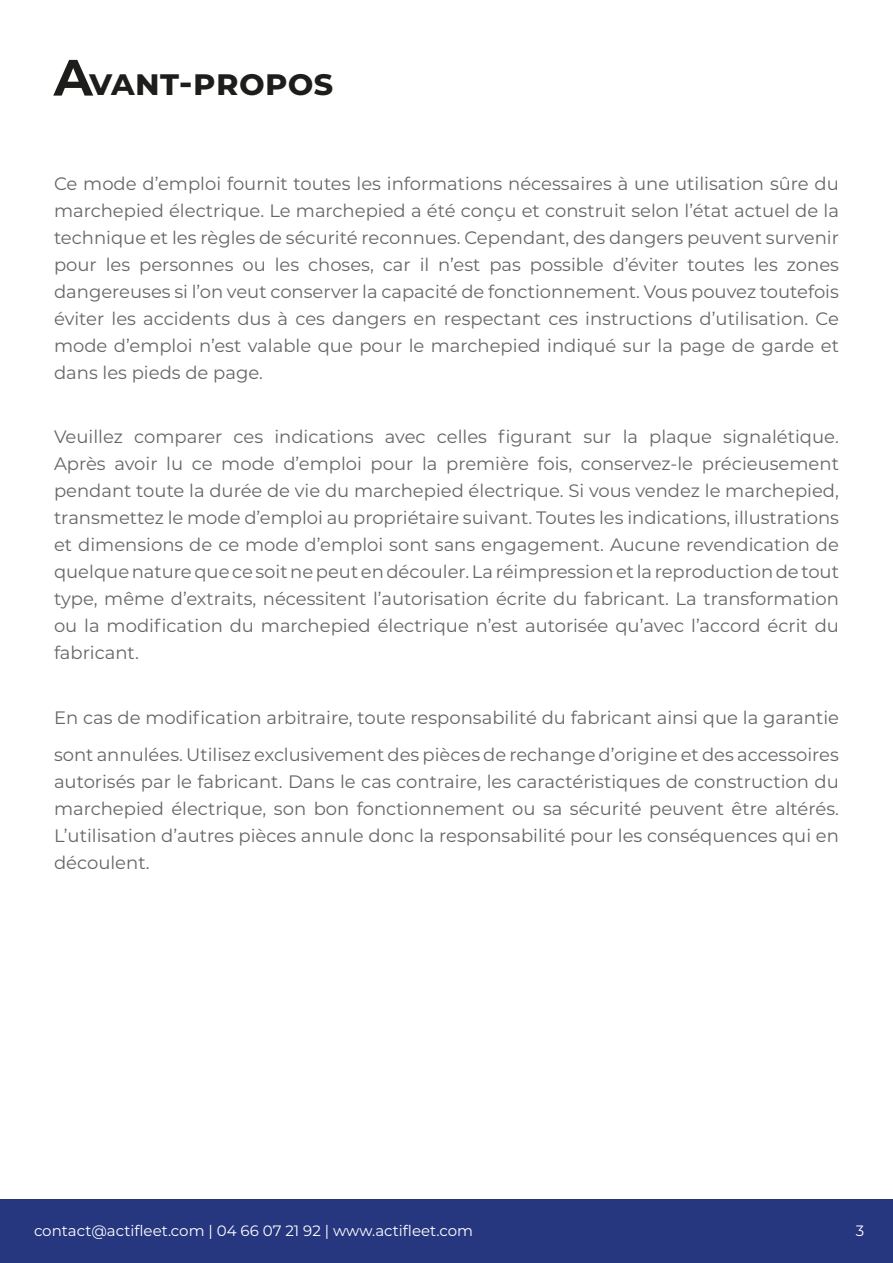
<style>
.page{position:relative;width:893px;height:1263px;background:#fff}
.page>*{position:absolute;margin:0;border:0;box-sizing:border-box;transform-origin:0 0}
.t1{font:700 51px "Montserrat";color:#1d1d1b}
.t2{font:700 36px "Montserrat";color:#1d1d1b}
.t3{font:18px/27px "Montserrat";color:#656668;text-align:justify}
.t4{font:15px "Montserrat";color:#fff}
</style>
<div class="page">
<div style="left:0;top:1199px;width:893px;height:64px;background:#263780"></div>
<p class="t1" style="left:54px;top:41px;width:41px">A</p>
<p class="t2" style="left:89px;top:56px;width:246px">vant-propos</p>
<p class="t3" style="left:54px;top:169px;width:787px">Ce mode d’emploi fournit toutes les informations nécessaires à une utilisation sûre du marchepied électrique. Le marchepied a été conçu et construit selon l’état actuel de la technique et les règles de sécurité reconnues. Cependant, des dangers peuvent survenir pour les personnes ou les choses, car il n’est pas possible d’éviter toutes les zones dangereuses si l’on veut conserver la capacité de fonctionnement. Vous pouvez toutefois éviter les accidents dus à ces dangers en respectant ces instructions d’utilisation. Ce mode d’emploi n’est valable que pour le marchepied indiqué sur la page de garde et dans les pieds de page.</p>
<p class="t3" style="left:54px;top:423px;width:786px">Veuillez comparer ces indications avec celles figurant sur la plaque signalétique.<br>Après avoir lu ce mode d’emploi pour la première fois, conservez-le précieusement pendant toute la durée de vie du marchepied électrique. Si vous vendez le marchepied, transmettez le mode d’emploi au propriétaire suivant. Toutes les indications, illustrations et dimensions de ce mode d’emploi sont sans engagement. Aucune revendication de quelque nature que ce soit ne peut en découler. La réimpression et la reproduction de tout type, même d’extraits, nécessitent l’autorisation écrite du fabricant. La transformation ou la modification du marchepied électrique n’est autorisée qu’avec l’accord écrit du fabricant.</p>
<p class="t3" style="left:54px;top:698px;width:786px;line-height:37.5px">En cas de modification arbitraire, toute responsabilité du fabricant ainsi que la garantie sont annulées. Utilisez exclusivement des pièces de rechange d’origine et des accessoires</p>
<p class="t3" style="left:54px;top:768px;width:786px">autorisés par le fabricant. Dans le cas contraire, les caractéristiques de construction du marchepied électrique, son bon fonctionnement ou sa sécurité peuvent être altérés.<br>L’utilisation d’autres pièces annule donc la responsabilité pour les conséquences qui en découlent.</p>
<p class="t4" style="left:34px;top:1220px;width:440px">contact@actifleet.com | 04 66 07 21 92 | www.actifleet.com</p>
<p class="t4" style="left:856px;top:1220px;width:10px">3</p>
</div>
